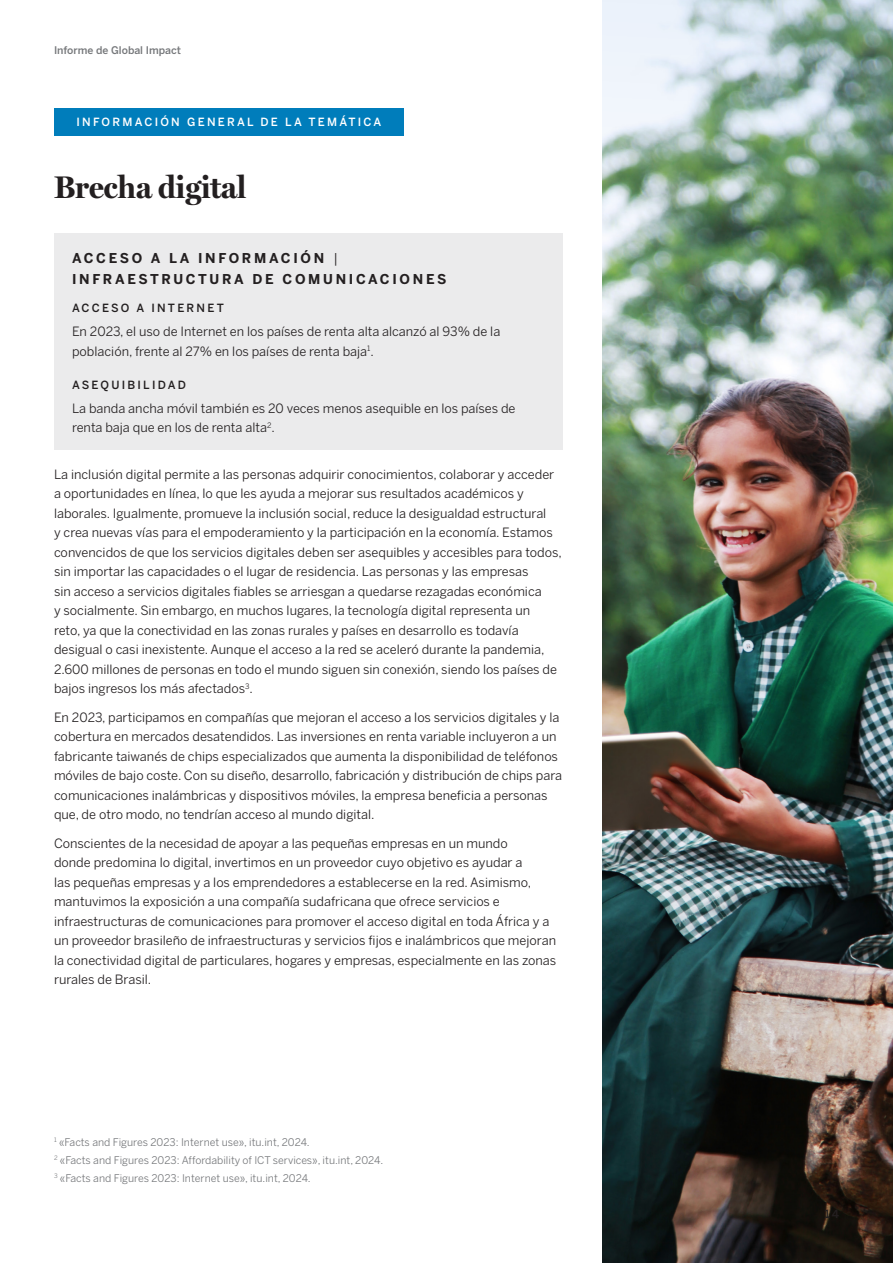
<style>
.page{position:relative;width:893px;height:1263px;background:#fff}
.page>*{position:absolute;margin:0;border:0;box-sizing:border-box;transform-origin:0 0}
.Headline_1_no_TOC{font:700 31.5px "Miller Display";color:#231f20}
.Subhead_1_-_Black{font:700 13.5px/21px "Benton Sans";letter-spacing:.2em;color:#231f20}
.Body_Copy_-_Black{font:12.75px/19.5px "Benton Sans";color:#231f20}
.Subhead_2_-_White{font:500 11.25px "Benton Sans";letter-spacing:.2em;color:#fff}
.Subhead_2_-_Black{font:500 11.25px "Benton Sans";letter-spacing:.2em;color:#231f20}
.Legal_-_Gray{font:10.5px "Benton Sans";color:#76787b}
.Legal_-_Gray-2{font:500 10.5px "Benton Sans";color:#76787b}
.s1{font-weight:400}
</style>
<div class="page">
<div style="left:54px;top:108px;width:350px;height:27px;background:#007dbb"></div>
<div style="left:54px;top:234px;width:509px;height:216px;background:#ebebec"></div>
<img style="left:603px;top:434px;width:290px;height:829px">
<img style="left:603px;top:0;width:290px;height:434px">
<p class="Legal_-_Gray-2" style="left:54px;top:43px;width:128px">Informe de Global Impact</p>
<p class="Subhead_2_-_White" style="left:76px;top:114px;width:306px">INFORMACIÓN GENERAL DE LA TEMÁTICA</p>
<p class="Headline_1_no_TOC" style="left:54px;top:161px;width:194px">Brecha digital</p>
<p class="Subhead_1_-_Black" style="left:72px;top:247px;width:376px">ACCESO A LA INFORMACIÓN <span class="s1">|<br></span>INFRAESTRUCTURA DE COMUNICACIONES</p>
<p class="Subhead_2_-_Black" style="left:72px;top:300px;width:153px">ACCESO A INTERNET</p>
<p class="Body_Copy_-_Black" style="left:72px;top:321px;width:430px">En 2023, el uso de Internet en los países de renta alta alcanzó al 93% de la población, frente al 27% en los países de renta baja<sup>1</sup>.</p>
<p class="Subhead_2_-_Black" style="left:72px;top:376px;width:116px">ASEQUIBILIDAD</p>
<p class="Body_Copy_-_Black" style="left:72px;top:397px;width:445px">La banda ancha móvil también es 20 veces menos asequible en los países de renta baja que en los de renta alta<sup>2</sup>.</p>
<p class="Body_Copy_-_Black" style="left:54px;top:463px;width:509px">La inclusión digital permite a las personas adquirir conocimientos, colaborar y acceder a oportunidades en línea, lo que les ayuda a mejorar sus resultados académicos y laborales. Igualmente, promueve la inclusión social, reduce la desigualdad estructural<br>y crea nuevas vías para el empoderamiento y la participación en la economía. Estamos convencidos de que los servicios digitales deben ser asequibles y accesibles para todos, sin importar las capacidades o el lugar de residencia. Las personas y las empresas<br>sin acceso a servicios digitales fiables se arriesgan a quedarse rezagadas económica<br>y socialmente. Sin embargo, en muchos lugares, la tecnología digital representa un<br>reto, ya que la conectividad en las zonas rurales y países en desarrollo es todavía desigual o casi inexistente. Aunque el acceso a la red se aceleró durante la pandemia, 2.600 millones de personas en todo el mundo siguen sin conexión, siendo los países de bajos ingresos los más afectados<sup>3</sup>.</p>
<p class="Body_Copy_-_Black" style="left:54px;top:706px;width:510px">En 2023, participamos en compañías que mejoran el acceso a los servicios digitales y la cobertura en mercados desatendidos. Las inversiones en renta variable incluyeron a un fabricante taiwanés de chips especializados que aumenta la disponibilidad de teléfonos móviles de bajo coste. Con su diseño, desarrollo, fabricación y distribución de chips para comunicaciones inalámbricas y dispositivos móviles, la empresa beneficia a personas que, de otro modo, no tendrían acceso al mundo digital.</p>
<p class="Body_Copy_-_Black" style="left:54px;top:832px;width:504px">Conscientes de la necesidad de apoyar a las pequeñas empresas en un mundo<br>donde predomina lo digital, invertimos en un proveedor cuyo objetivo es ayudar a<br>las pequeñas empresas y a los emprendedores a establecerse en la red. Asimismo, mantuvimos la exposición a una compañía sudafricana que ofrece servicios e infraestructuras de comunicaciones para promover el acceso digital en toda África y a un proveedor brasileño de infraestructuras y servicios fijos e inalámbricos que mejoran la conectividad digital de particulares, hogares y empresas, especialmente en las zonas rurales de Brasil.</p>
<p class="Legal_-_Gray" style="left:54px;top:1134px;width:257px"><sup>1</sup> «Facts and Figures 2023: Internet use», itu.int, 2024.</p>
<p class="Legal_-_Gray" style="left:54px;top:1152px;width:331px"><sup>2</sup> «Facts and Figures 2023: Affordability of ICT services», itu.int, 2024.</p>
<p class="Legal_-_Gray" style="left:54px;top:1170px;width:258px"><sup>3</sup> «Facts and Figures 2023: Internet use», itu.int, 2024.</p>
<p class="Subhead_2_-_Black" style="left:825px;top:1205px;width:16px">14</p>
</div>
